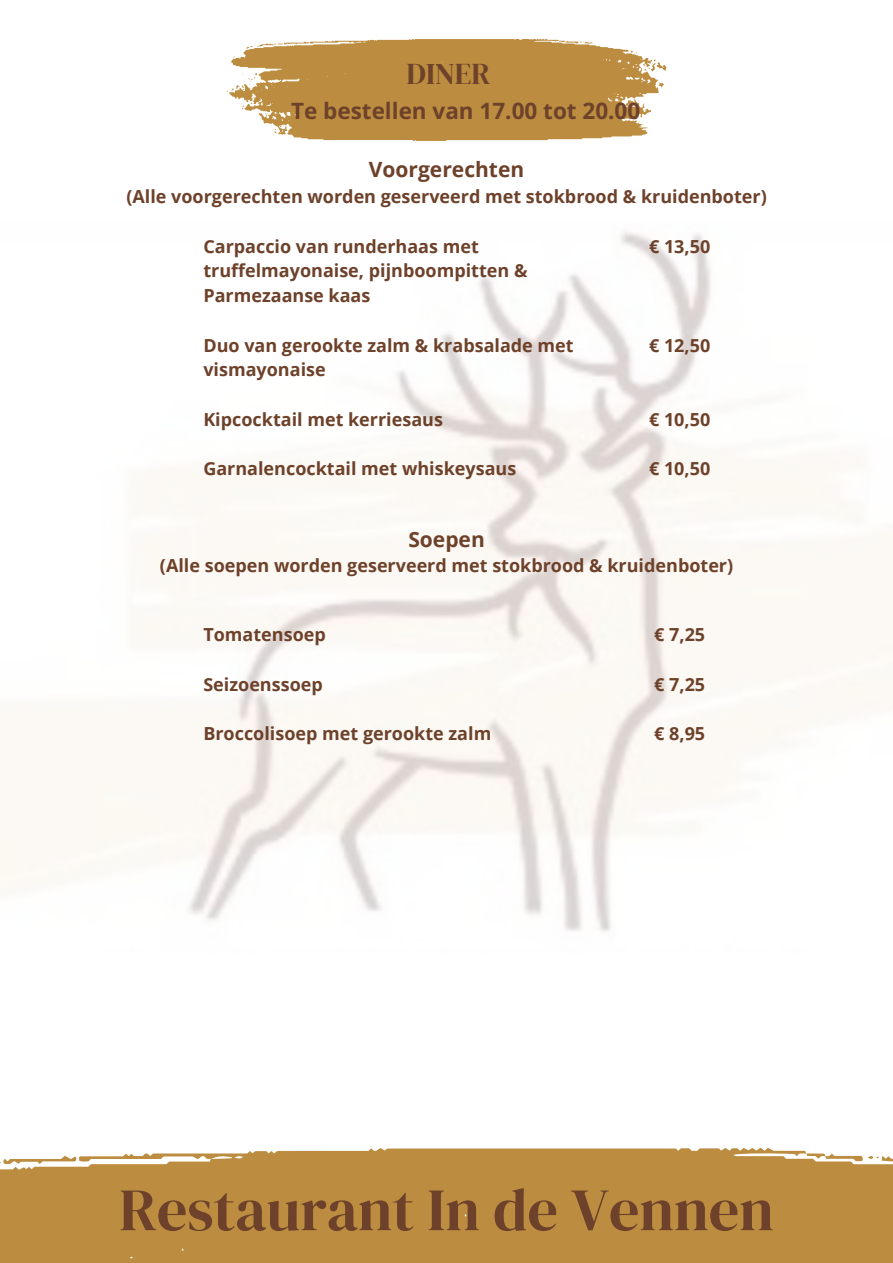
<style>
.page{position:relative;width:893px;height:1263px;background:#fff}
.page>*{position:absolute;margin:0;border:0;box-sizing:border-box;transform-origin:0 0}
.t1{font:60px "DM Serif Display";color:#6d412a}
.t2{font:30px "DM Serif Display";color:#6d412a}
.t3{font:700 22.5px "Open Sans";color:#6d412a}
.t4{font:700 21px "Open Sans";color:#6d412a}
.t5{font:700 18px/24.8px "Open Sans";color:#6d412a}
</style>
<div class="page">
<svg style="left:227px;top:39px;width:439px;height:102px;background:#c79f5f"></svg>
<div style="left:0;top:1148px;width:893px;height:115px;background:#bc8d40"></div>
<svg style="left:0;top:1156px;width:77px;height:8px"></svg>
<svg style="left:806px;top:1153px;width:87px;height:9px"></svg>
<p class="t2" style="left:407px;top:53px;width:85px">DINER</p>
<p class="t3" style="left:291px;top:95px;width:351px">Te bestellen van 17.00 tot 20.00</p>
<p class="t4" style="left:369px;top:155px;width:157px">Voorgerechten</p>
<p class="t5" style="left:126px;top:183px;width:642px">(Alle voorgerechten worden geserveerd met stokbrood &amp; kruidenboter)</p>
<p class="t5" style="left:203px;top:233px;width:326px">Carpaccio van runderhaas met truffelmayonaise, pijnboompitten &amp;<br>Parmezaanse kaas</p>
<p class="t5" style="left:203px;top:332px;width:372px">Duo van gerookte zalm &amp; krabsalade met vismayonaise</p>
<p class="t5" style="left:203px;top:406px;width:241px">Kipcocktail met kerriesaus</p>
<p class="t5" style="left:203px;top:456px;width:314px">Garnalencocktail met whiskeysaus</p>
<h2 class="t5" style="left:649px;top:233px;width:63px">€ 13,50</h2>
<p class="t5" style="left:649px;top:332px;width:63px">€ 12,50</p>
<p class="t5" style="left:649px;top:406px;width:63px">€ 10,50</p>
<p class="t5" style="left:649px;top:456px;width:63px">€ 10,50</p>
<p class="t4" style="left:408px;top:524px;width:78px">Soepen</p>
<p class="t5" style="left:160px;top:553px;width:575px">(Alle soepen worden geserveerd met stokbrood &amp; kruidenboter)</p>
<p class="t5" style="left:203px;top:622px;width:124px">Tomatensoep</p>
<p class="t5" style="left:203px;top:671px;width:121px">Seizoenssoep</p>
<p class="t5" style="left:203px;top:721px;width:289px">Broccolisoep met gerookte zalm</p>
<p class="t5" style="left:654px;top:622px;width:52px">€ 7,25</p>
<p class="t5" style="left:654px;top:671px;width:52px">€ 7,25</p>
<p class="t5" style="left:654px;top:721px;width:52px">€ 8,95</p>
<p class="t1" style="left:119px;top:1168px;width:656px">Restaurant In de Vennen</p>
</div>
